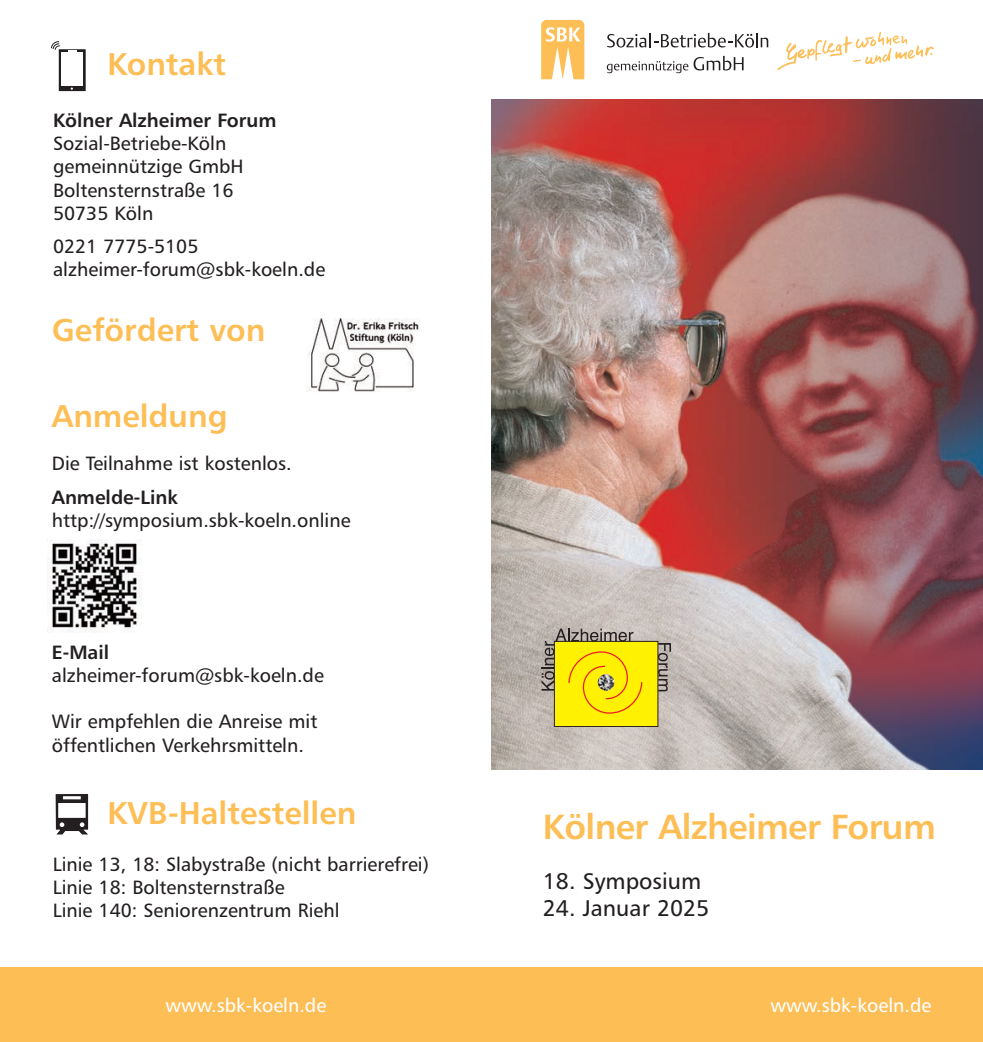
<style>
.page{position:relative;width:983px;height:1042px;background:#fff}
.page>*{position:absolute;margin:0;border:0;box-sizing:border-box;transform-origin:0 0}
.t1{font:35px "Humanist 777 BT Bold B";letter-spacing:-.02em;color:#fdbe56}
.t2{font:31.5px "Humanist 777 BT Bold B";color:#fdbe56}
.t3{font:22.75px "Humanist 777 BT Roman B";color:#231f20}
.t4{font:19.25px/23.1px "Humanist 777 BT Roman B";color:#231f20}
.t5{font:19.25px "Humanist 777 BT Bold B";color:#231f20}
.t6{font:19.25px "Humanist 777 BT Roman B";color:#fff}
</style>
<div class="page">
<img style="left:48px;top:539px;width:94px;height:94px">
<img style="left:307px;top:318px;width:114px;height:74px">
<div style="left:0;top:967px;width:982px;height:75px;background:#fdbe56"></div>
<svg style="left:777px;top:32px;width:156px;height:38px"></svg>
<svg style="left:607px;top:33px;width:161px;height:15px"></svg>
<svg style="left:606px;top:56px;width:137px;height:17px"></svg>
<svg style="left:541px;top:20px;width:43px;height:59px"></svg>
<img style="left:491px;top:99px;width:491px;height:670px">
<div style="left:554px;top:641px;width:103px;height:85px;background:#fff101"></div>
<svg style="left:657px;top:643px;width:13px;height:48px"></svg>
<svg style="left:541px;top:628px;width:102px;height:86px"></svg>
<svg style="left:61px;top:51px;width:23px;height:38px"></svg>
<div style="left:59px;top:49px;width:27px;height:42px;border:1px solid #231f20"></div>
<div style="left:62px;top:53px;width:21px;height:33px;background:#fff"></div>
<svg style="left:51px;top:41px;width:9px;height:10px"></svg>
<svg style="left:56px;top:794px;width:32px;height:40px"></svg>
<div style="left:58px;top:803px;width:28px;height:15px;background:#fff"></div>
<h2 class="t2" style="left:107px;top:52px;width:120px">Kontakt</h2>
<p class="t5" style="left:53px;top:113px;width:225px">Kölner Alzheimer Forum</p>
<p class="t4" style="left:53px;top:134px;width:192px">Sozial-Betriebe-Köln gemeinnützige GmbH<br>Boltensternstraße 16<br>50735 Köln</p>
<p class="t4" style="left:53px;top:237px;width:273px">0221 7775-5105 alzheimer-forum@sbk-koeln.de</p>
<h2 class="t2" style="left:52px;top:317px;width:215px">Gefördert von</h2>
<h2 class="t2" style="left:52px;top:403px;width:177px">Anmeldung</h2>
<p class="t4" style="left:52px;top:453px;width:241px">Die Teilnahme ist kostenlos.</p>
<p class="t5" style="left:52px;top:489px;width:127px">Anmelde-Link</p>
<p class="t4" style="left:52px;top:510px;width:300px">http://symposium.sbk-koeln.online</p>
<p class="t5" style="left:52px;top:645px;width:59px">E-Mail</p>
<p class="t4" style="left:52px;top:665px;width:273px">alzheimer-forum@sbk-koeln.de</p>
<p class="t4" style="left:52px;top:712px;width:267px">Wir empfehlen die Anreise mit öffentlichen Verkehrsmitteln.</p>
<h2 class="t2" style="left:107px;top:800px;width:250px">KVB-Haltestellen</h2>
<p class="t4" style="left:53px;top:854px;width:377px">Linie 13, 18: Slabystraße (nicht barrierefrei)<br>Linie 18: Boltensternstraße<br>Linie 140: Seniorenzentrum Riehl</p>
<h1 class="t1" style="left:542px;top:812px;width:394px">Kölner Alzheimer Forum</h1>
<p class="t3" style="left:542px;top:872px;width:160px">18. Symposium</p>
<p class="t3" style="left:542px;top:899px;width:168px">24. Januar 2025</p>
<p class="t6" style="left:165px;top:997px;width:162px">www.sbk-koeln.de</p>
<p class="t6" style="left:770px;top:997px;width:162px">www.sbk-koeln.de</p>
</div>
